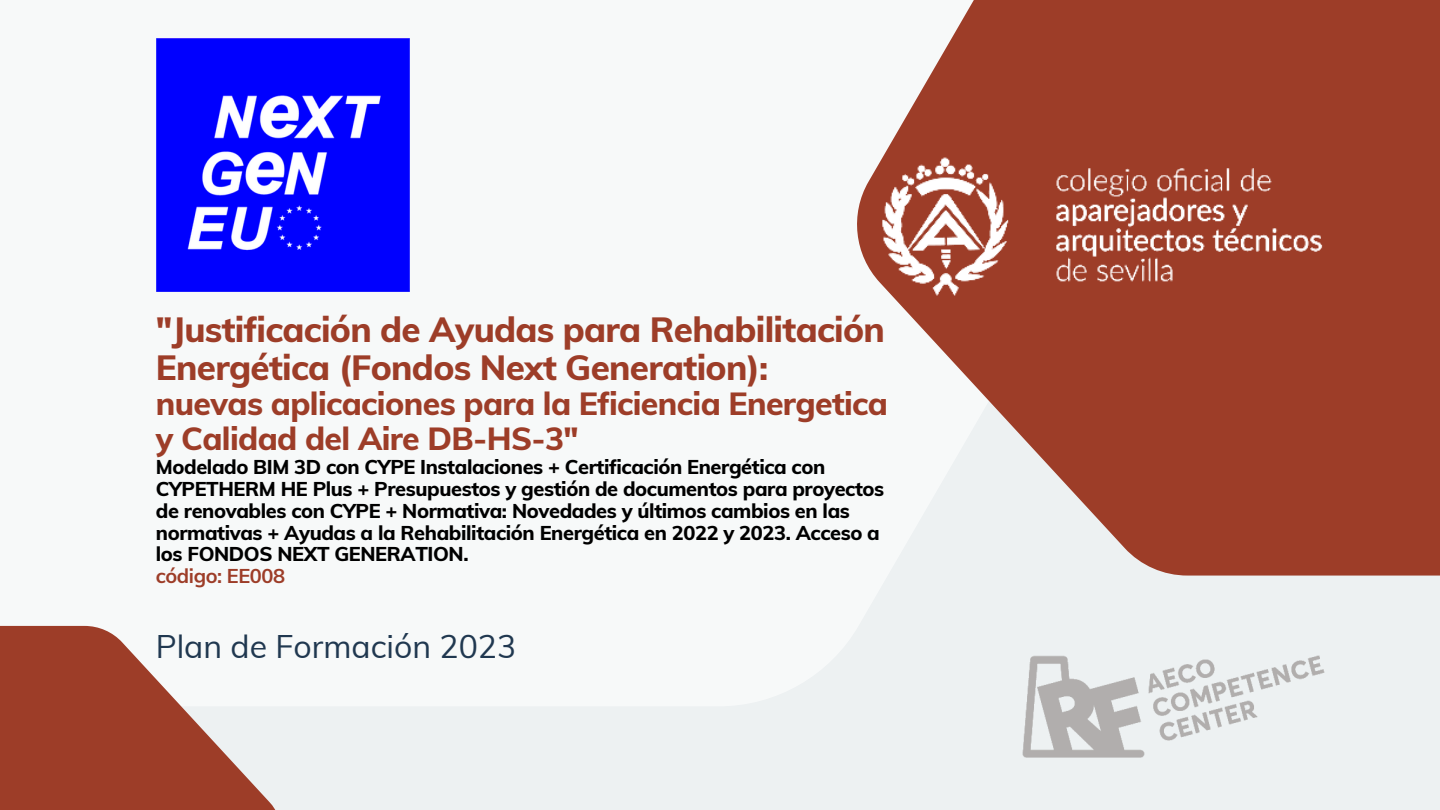
<style>
.page{position:relative;width:1440px;height:810px;background:#edf1f2}
.page>*{position:absolute;margin:0;border:0;box-sizing:border-box;transform-origin:0 0}
.t1{font:800 35px/38.2px "Muli";letter-spacing:-.02em;color:#9d3d28}
.t2{font:800 32px/35.2px "Muli";letter-spacing:-.02em;color:#9d3d28}
.t3{font:32px "Muli";color:#203850}
.t4{font:800 20px/21.8px "Muli";letter-spacing:-.02em;color:#000}
.t5{font:700 20px "Muli";letter-spacing:-.02em;color:#9d3d28}
</style>
<div class="page">
<div style="left:0;top:0;width:1089px;height:706px;background:#f7f9f9"></div>
<svg style="left:857px;top:0;width:583px;height:576px;fill:#9d3d28"></svg>
<svg style="left:0;top:626px;width:276px;height:184px;fill:#9d3d28"></svg>
<img style="left:1016px;top:549px;width:315px;height:209px">
<img style="left:860px;top:155px;width:481px;height:144px">
<img style="left:156px;top:38px;width:254px;height:254px">
<h1 class="t1" style="left:156px;top:309px;width:731px">"Justificación de Ayudas para Rehabilitación<br>Energética (Fondos Next Generation):</h1>
<h2 class="t2" style="left:156px;top:385px;width:734px">nuevas aplicaciones para la Eficiencia Energetica y Calidad del Aire DB-HS-3"</h2>
<p class="t4" style="left:156px;top:456px;width:730px">Modelado BIM 3D con CYPE Instalaciones + Certificación Energética con CYPETHERM HE Plus + Presupuestos y gestión de documentos para proyectos de renovables con CYPE + Normativa: Novedades y últimos cambios en las normativas + Ayudas a la Rehabilitación Energética en 2022 y 2023. Acceso a los FONDOS NEXT GENERATION.</p>
<p class="t5" style="left:156px;top:563px;width:131px">código: EE008</p>
<h2 class="t3" style="left:156px;top:626px;width:362px">Plan de Formación 2023</h2>
</div>
